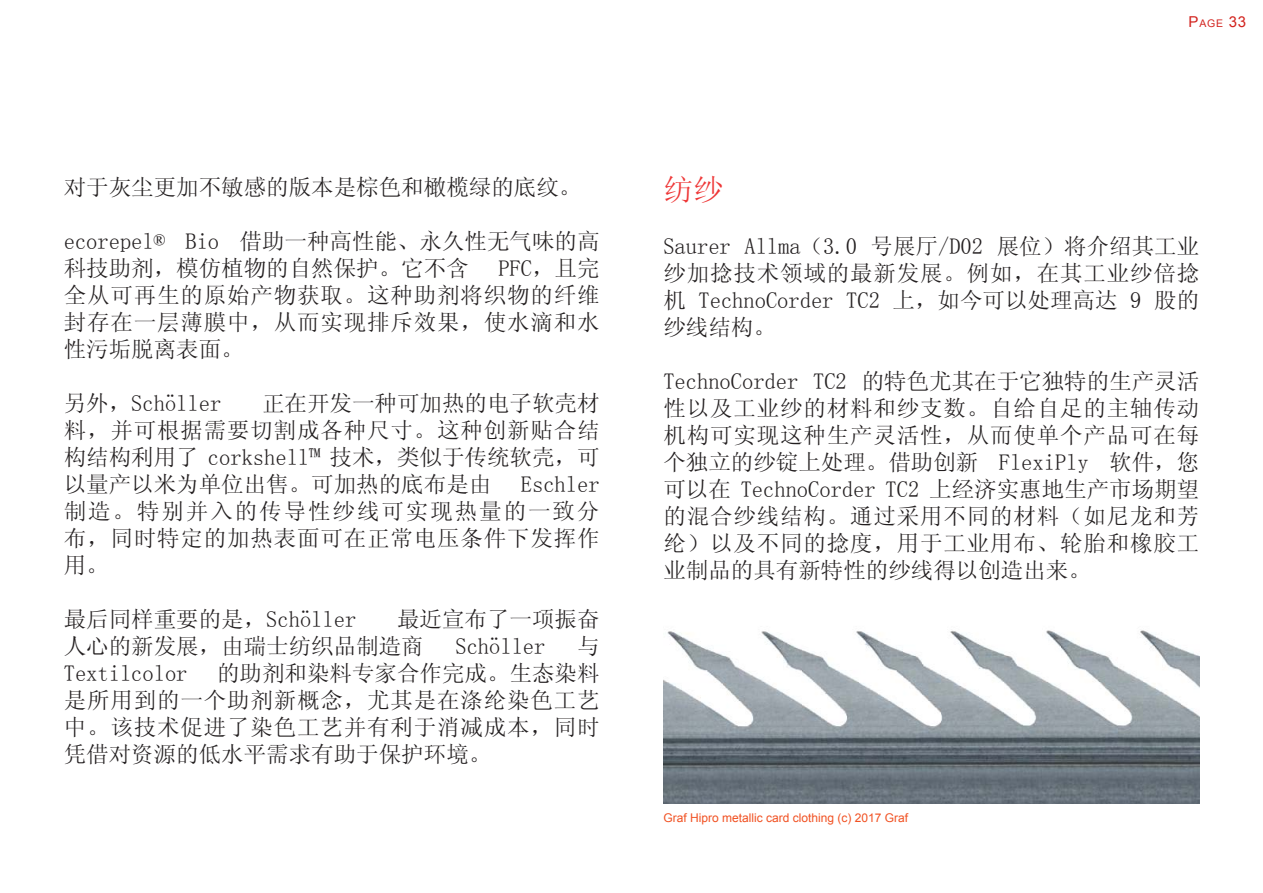
<style>
.page{position:relative;width:1263px;height:893px;background:#fff}
.page>*{position:absolute;margin:0;border:0;box-sizing:border-box;transform-origin:0 0}
.t1{font:30px "Sim Sun";color:#ee3636}
.t2{font:22.5px/27px "Sim Sun";color:#231f20;text-align:justify}
.t3{font:15px "Arial";color:#d2231e}
.t4{font:12px "Arial";color:#f15122}
.s1{font-size:10.5px}
</style>
<div class="page">
<img style="left:663px;top:630px;width:536px;height:174px">
<p class="t2" style="left:64px;top:173px;width:519px">对于灰尘更加不敏感的版本是棕色和橄榄绿的底纹。</p>
<p class="t2" style="left:64px;top:227px;width:537px">ecorepel® Bio 借助一种高性能、永久性无气味的高科技助剂，模仿植物的自然保护。它不含</p>
<p class="t2" style="left:64px;top:254px;width:537px;text-indent:434px">PFC，且完全从可再生的原始产物获取。这种助剂将织物的纤维封存在一层薄膜中，从而实现排斥效果，使水滴和水性污垢脱离表面。</p>
<p class="t2" style="left:64px;top:389px;width:159px">另外，Schöller</p>
<p class="t2" style="left:64px;top:389px;width:537px;text-indent:198px">正在开发一种可加热的电子软壳材料，并可根据需要切割成各种尺寸。这种创新贴合结构结构利用了 corkshell™ 技术，类似于传统软壳，可以量产以米为单位出售。可加热的底布是由</p>
<p class="t2" style="left:64px;top:470px;width:537px;text-indent:457px">Eschler制造。特别并入的传导性纱线可实现热量的一致分布，同时特定的加热表面可在正常电压条件下发挥作用。</p>
<p class="t2" style="left:64px;top:605px;width:294px">最后同样重要的是，Schöller</p>
<p class="t2" style="left:64px;top:605px;width:537px;text-indent:333px">最近宣布了一项振奋人心的新发展，由瑞士纺织品制造商</p>
<p class="t2" style="left:455px;top:632px;width:91px">Schöller</p>
<p class="t2" style="left:577px;top:632px;width:24px">与</p>
<p class="t2" style="left:64px;top:659px;width:537px;text-indent:153px">的助剂和染料专家合作完成。生态染料是所用到的一个助剂新概念，尤其是在涤纶染色工艺中。该技术促进了染色工艺并有利于消减成本，同时凭借对资源的低水平需求有助于保护环境。</p>
<p class="t2" style="left:64px;top:659px;width:125px">Textilcolor</p>
<p class="t3" style="left:1188px;top:12px;width:59px">P<span class="s1">age</span> 33</p>
<p class="t1" style="left:663px;top:174px;width:61px">纺纱</p>
<p class="t2" style="left:663px;top:233px;width:537px">Saurer Allma（3.0 号展厅/D02 展位）将介绍其工业纱加捻技术领域的最新发展。例如，在其工业纱倍捻机 TechnoCorder TC2 上，如今可以处理高达 9 股的纱线结构。</p>
<p class="t2" style="left:663px;top:368px;width:537px">TechnoCorder TC2 的特色尤其在于它独特的生产灵活性以及工业纱的材料和纱支数。自给自足的主轴传动机构可实现这种生产灵活性，从而使单个产品可在每个独立的纱锭上处理。借助创新 FlexiPly 软件，您可以在 TechnoCorder TC2 上经济实惠地生产市场期望的混合纱线结构。通过采用不同的材料（如尼龙和芳纶）以及不同的捻度，用于工业用布、轮胎和橡胶工业制品的具有新特性的纱线得以创造出来。</p>
<p class="t4" style="left:663px;top:810px;width:246px">Graf Hipro metallic card clothing (c) 2017 Graf</p>
</div>
